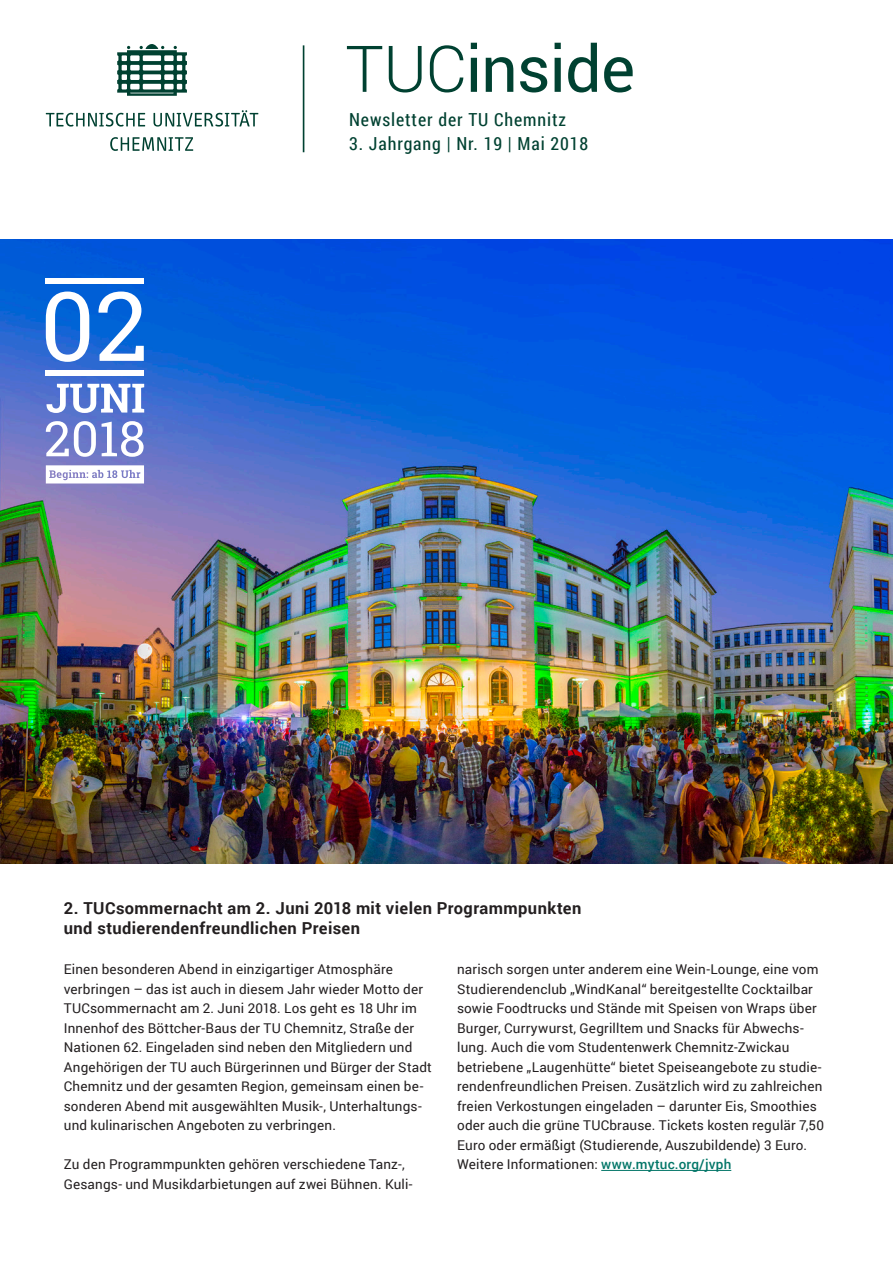
<style>
.page{position:relative;width:893px;height:1263px;background:#fff}
.page>*{position:absolute;margin:0;border:0;box-sizing:border-box;transform-origin:0 0}
.H1_TUCinside{font:64.5px "Roboto";letter-spacing:-.015em;color:#004131}
.t1{font:18px "Roboto Condensed";letter-spacing:.05em;color:#004131}
.H3_Überschrift{font:700 16.5px/19.5px "Roboto";letter-spacing:.025em;color:#231f20}
.Fließtext{font:13.5px/19.5px "Roboto";letter-spacing:.015em;color:#231f20}
.s1{font-weight:300}
.s2{font-weight:500;color:#007567}
</style>
<div class="page">
<hr style="left:303px;top:45px;width:1px;height:107px;background:#004131">
<svg style="left:117px;top:44px;width:70px;height:52px"></svg>
<svg style="left:110px;top:137px;width:83px;height:14px"></svg>
<svg style="left:46px;top:110px;width:212px;height:17px"></svg>
<hr style="left:601px;top:1170px;width:130px;height:1px;background:#007567">
<img style="left:0;top:240px;width:893px;height:623px">
<svg style="left:46px;top:384px;width:98px;height:29px"></svg>
<div style="left:46px;top:370px;width:98px;height:6px;background:#fff"></div>
<div style="left:46px;top:278px;width:98px;height:6px;background:#fff"></div>
<svg style="left:46px;top:421px;width:50px;height:36px"></svg>
<svg style="left:102px;top:421px;width:42px;height:36px"></svg>
<svg style="left:46px;top:292px;width:43px;height:70px"></svg>
<svg style="left:98px;top:292px;width:46px;height:69px"></svg>
<svg style="left:46px;top:465px;width:98px;height:18px"></svg>
<p class="H1_TUCinside" style="left:345px;top:24px;width:291px"><span class="s1">TUC</span>inside</p>
<p class="t1" style="left:349px;top:107px;width:219px">Newsletter der TU Chemnitz</p>
<p class="t1" style="left:349px;top:132px;width:241px">3. Jahrgang | Nr. 19 | Mai 2018</p>
<p class="H3_Überschrift" style="left:64px;top:898px;width:519px">2. TUCsommernacht am 2. Juni 2018 mit vielen Programmpunkten und studierendenfreundlichen Preisen</p>
<p class="Fließtext" style="left:64px;top:959px;width:370px">Einen besonderen Abend in einzigartiger Atmosphäre verbringen – das ist auch in diesem Jahr wieder Motto der TUCsommernacht am 2. Juni 2018. Los geht es 18 Uhr im Innenhof des Böttcher-Baus der TU Chemnitz, Straße der Nationen 62. Eingeladen sind neben den Mitgliedern und Angehörigen der TU auch Bürgerinnen und Bürger der Stadt Chemnitz und der gesamten Region, gemeinsam einen be&shy;sonderen Abend mit ausgewählten Musik-, Unterhaltungs&shy;und kulinarischen Angeboten zu verbringen.</p>
<p class="Fließtext" style="left:64px;top:1154px;width:350px">Zu den Programmpunkten gehören verschiedene Tanz-,<br>Gesangs- und Musikdarbietungen auf zwei Bühnen. Kuli-</p>
<p class="Fließtext" style="left:457px;top:959px;width:368px">narisch sorgen unter anderem eine Wein-Lounge, eine vom Studierendenclub „WindKanal“ bereitgestellte Cocktailbar sowie Foodtrucks und Stände mit Speisen von Wraps über Burger, Currywurst, Gegrilltem und Snacks für Abwechs&shy;lung. Auch die vom Studentenwerk Chemnitz-Zwickau betriebene „Laugenhütte“ bietet Speiseangebote zu studie&shy;rendenfreundlichen Preisen. Zusätzlich wird zu zahlreichen freien Verkostungen eingeladen – darunter Eis, Smoothies oder auch die grüne TUCbrause. Tickets kosten regulär 7,50<br>Euro oder ermäßigt (Studierende, Auszubildende) 3 Euro.<br>Weitere Informationen: <span class="s2">www.mytuc.org/jvph</span></p>
</div>
